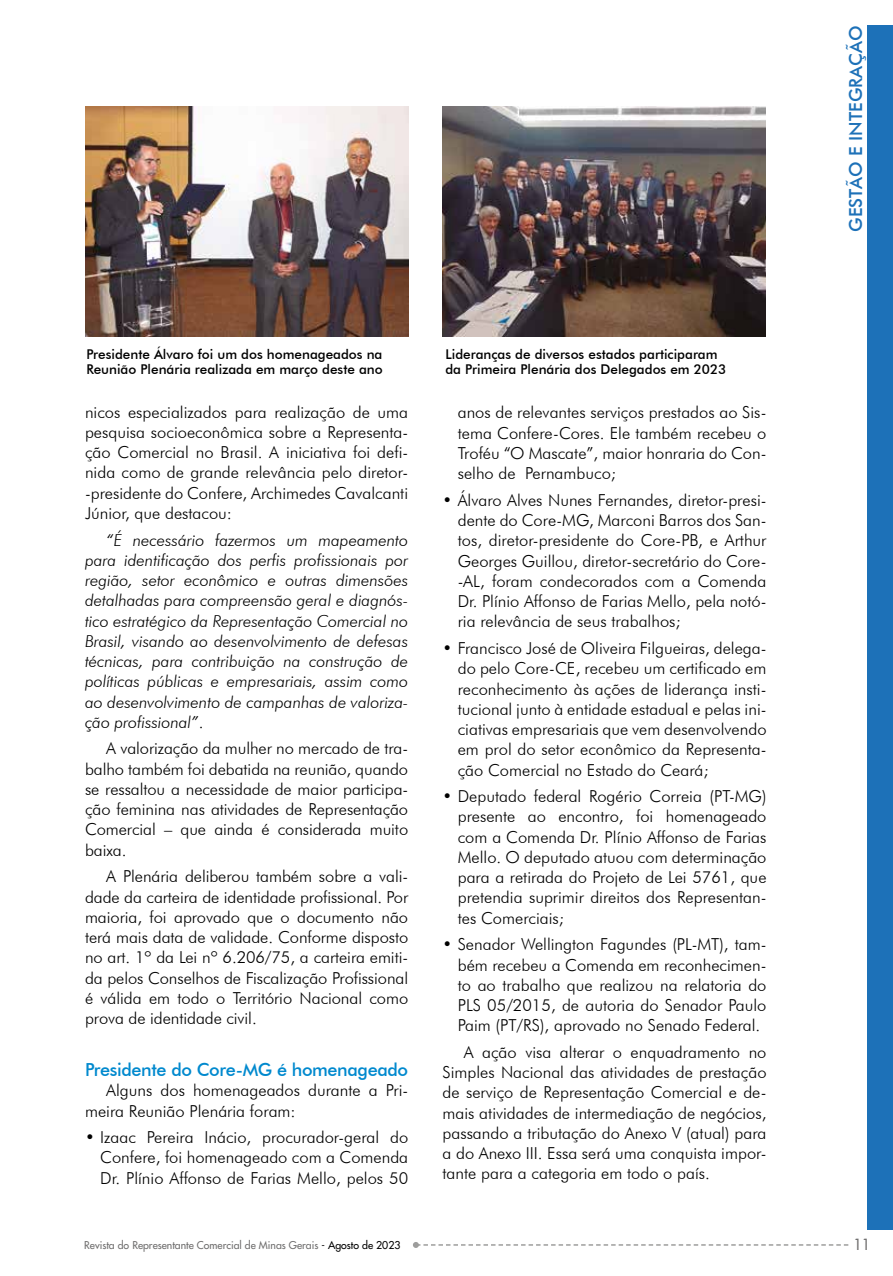
<style>
.page{position:relative;width:893px;height:1276px;background:#fff}
.page>*{position:absolute;margin:0;border:0;box-sizing:border-box;transform-origin:0 0}
.t1{font:500 18px "Futura BT";letter-spacing:-.02em;color:#0089ce}
.t2{font:500 18px "Futura BT";color:#1d71b8}
.t3{font:300 16.5px/20.2px "Futura BT";color:#000;text-align:justify}
.t4{font:italic 300 16.5px/20.2px "Futura BT";letter-spacing:-.005em;color:#000;text-align:justify}
.t5{font:15px "Futura LT";color:#706f6f}
.t6{font:500 13.5px/15px "Futura BT";color:#000}
.t7{font:10.5px "Futura LT";color:#706f6f}
.s1{font-style:normal}
.s2{color:#000}
</style>
<div class="page">
<svg style="left:413px;top:1242px;width:435px;height:6px"></svg>
<div style="left:867px;top:26px;width:26px;height:1204px;background:#1d71b8"></div>
<img style="left:86px;top:106px;width:322px;height:230px">
<img style="left:442px;top:106px;width:323px;height:230px">
<p class="t6" style="left:86px;top:347px;width:298px">Presidente Álvaro foi um dos homenageados na<br>Reunião Plenária realizada em março deste ano</p>
<p class="t6" style="left:445px;top:347px;width:282px">Lideranças de diversos estados participaram da Primeira Plenária dos Delegados em 2023</p>
<p class="t3" style="left:85px;top:401px;width:325px">nicos especializados para realização de uma pesquisa socioeconômica sobre a Representa&shy;ção Comercial no Brasil. A iniciativa foi defi&shy;nida como de grande relevância pelo diretor--presidente do Confere, Archimedes Cavalcanti Júnior, que destacou:</p>
<p class="t4" style="left:85px;top:529px;width:325px;text-indent:21px">“É necessário fazermos um mapeamento para identificação dos perfis profissionais por região, setor econômico e outras dimensões detalhadas para compreensão geral e diagnós&shy;tico estratégico da Representação Comercial no Brasil, visando ao desenvolvimento de defesas técnicas, para contribuição na construção de políticas públicas e empresariais, assim como ao desenvolvimento de campanhas de valoriza&shy;ção profissional”<span class="s1">.</span></p>
<p class="t3" style="left:85px;top:738px;width:325px;text-indent:21px">A valorização da mulher no mercado de tra&shy;balho também foi debatida na reunião, quando se ressaltou a necessidade de maior participa&shy;ção feminina nas atividades de Representação Comercial – que ainda é considerada muito baixa.</p>
<p class="t3" style="left:85px;top:866px;width:325px;text-indent:21px">A Plenária deliberou também sobre a vali&shy;dade da carteira de identidade profissional. Por maioria, foi aprovado que o documento não terá mais data de validade. Conforme disposto no art. 1º da Lei nº 6.206/75, a carteira emiti&shy;da pelos Conselhos de Fiscalização Profissional é válida em todo o Território Nacional como prova de identidade civil.</p>
<p class="t1" style="left:85px;top:1058px;width:325px">Presidente do Core-MG é homenageado</p>
<p class="t3" style="left:85px;top:1080px;width:325px;text-indent:21px">Alguns dos homenageados durante a Pri&shy;meira Reunião Plenária foram:</p>
<p class="t3" style="left:100px;top:1127px;width:309px;text-indent:-15px">• Izaac Pereira Inácio, procurador-geral do Confere, foi homenageado com a Comenda Dr. Plínio Affonso de Farias Mello, pelos 50</p>
<p class="t3" style="left:458px;top:402px;width:310px">anos de relevantes serviços prestados ao Sis&shy;tema Confere-Cores. Ele também recebeu o Troféu “O Mascate”, maior honraria do Con&shy;selho de Pernambuco;</p>
<p class="t3" style="left:458px;top:490px;width:310px;text-indent:-15px">• Álvaro Alves Nunes Fernandes, diretor-presi&shy;dente do Core-MG, Marconi Barros dos San&shy;tos, diretor-presidente do Core-PB, e Arthur Georges Guillou, diretor-secretário do Core--AL, foram condecorados com a Comenda Dr. Plínio Affonso de Farias Mello, pela notó&shy;ria relevância de seus trabalhos;</p>
<p class="t3" style="left:458px;top:638px;width:310px;text-indent:-15px">• Francisco José de Oliveira Filgueiras, delega&shy;do pelo Core-CE, recebeu um certificado em reconhecimento às ações de liderança insti&shy;tucional junto à entidade estadual e pelas ini&shy;ciativas empresariais que vem desenvolvendo em prol do setor econômico da Representa&shy;ção Comercial no Estado do Ceará;</p>
<p class="t3" style="left:458px;top:786px;width:310px;text-indent:-15px">• Deputado federal Rogério Correia (PT-MG) presente ao encontro, foi homenageado com a Comenda Dr. Plínio Affonso de Farias Mello. O deputado atuou com determinação para a retirada do Projeto de Lei 5761, que pretendia suprimir direitos dos Representan&shy;tes Comerciais;</p>
<p class="t3" style="left:458px;top:934px;width:310px;text-indent:-15px">• Senador Wellington Fagundes (PL-MT), tam&shy;bém recebeu a Comenda em reconhecimen&shy;to ao trabalho que realizou na relatoria do PLS 05/2015, de autoria do Senador Paulo Paim (PT/RS), aprovado no Senado Federal.</p>
<p class="t3" style="left:442px;top:1042px;width:326px;text-indent:21px">A ação visa alterar o enquadramento no Simples Nacional das atividades de prestação de serviço de Representação Comercial e de&shy;mais atividades de intermediação de negócios, passando a tributação do Anexo V (atual) para a do Anexo III. Essa será uma conquista impor&shy;tante para a categoria em todo o país.</p>
<p class="t2" style="left:845px;top:232px;width:208px;rotate:-90deg">GESTÃO E INTEGRAÇÃO</p>
<p class="t7" style="left:84px;top:1238px;width:318px">Revista do Representante Comercial de Minas Gerais <span class="s2">- Agosto de 2023</span></p>
<p class="t5" style="left:853px;top:1235px;width:19px">11</p>
</div>
